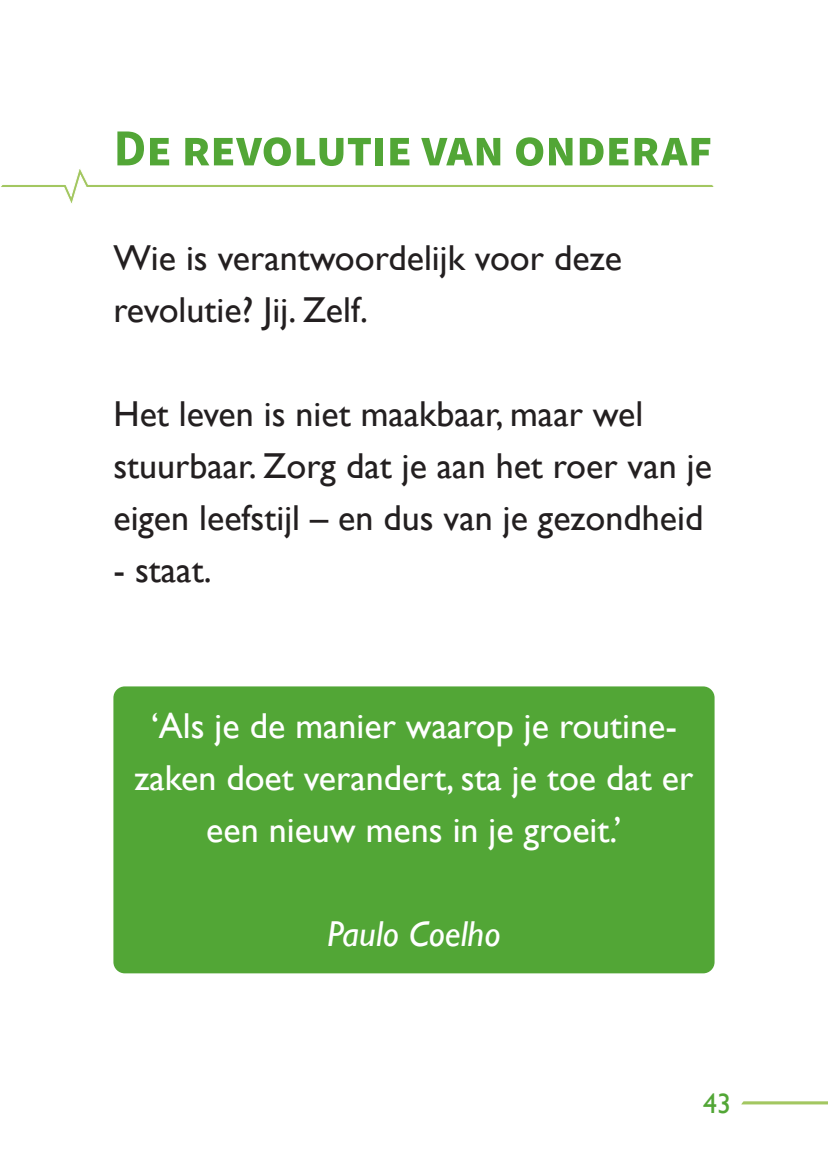
<style>
.page{position:relative;width:828px;height:1168px;background:#fff}
.page>*{position:absolute;margin:0;border:0;box-sizing:border-box;transform-origin:0 0}
.t1{font:700 52px "Source Sans Pro";letter-spacing:-.01em;color:#52a636}
.t2{font:36px/52px "Gill Sans";color:#231f20}
.t3{font:36px/52px "Gill Sans";color:#fff;text-align:center}
.t4{font:italic 36px "Gill Sans";color:#fff}
.t5{font:28px "Gill Sans";color:#52a636}
</style>
<div class="page">
<svg style="left:1px;top:169px;width:713px;height:34px"></svg>
<div style="left:113px;top:686px;width:601px;height:287px;background:#52a636;border-radius:11px"></div>
<svg style="left:741px;top:1101px;width:87px;height:4px"></svg>
<h1 class="t1" style="left:113px;top:113px;width:600px">De revolutie van onderaf</h1>
<p class="t2" style="left:113px;top:231px;width:510px">Wie is verantwoordelijk voor deze revolutie? Jij. Zelf.</p>
<p class="t2" style="left:113px;top:387px;width:600px">Het leven is niet maakbaar, maar wel stuurbaar. Zorg dat je aan het roer van je eigen leefstijl – en dus van je gezondheid</p>
<p class="t2" style="left:113px;top:543px;width:100px">- staat.</p>
<p class="t3" style="left:135px;top:699px;width:560px">‘Als je de manier waarop je routine&shy;zaken doet verandert, sta je toe dat er een nieuw mens in je groeit.’</p>
<p class="t4" style="left:327px;top:913px;width:175px">Paulo Coelho</p>
<p class="t5" style="left:703px;top:1086px;width:29px">43</p>
</div>
